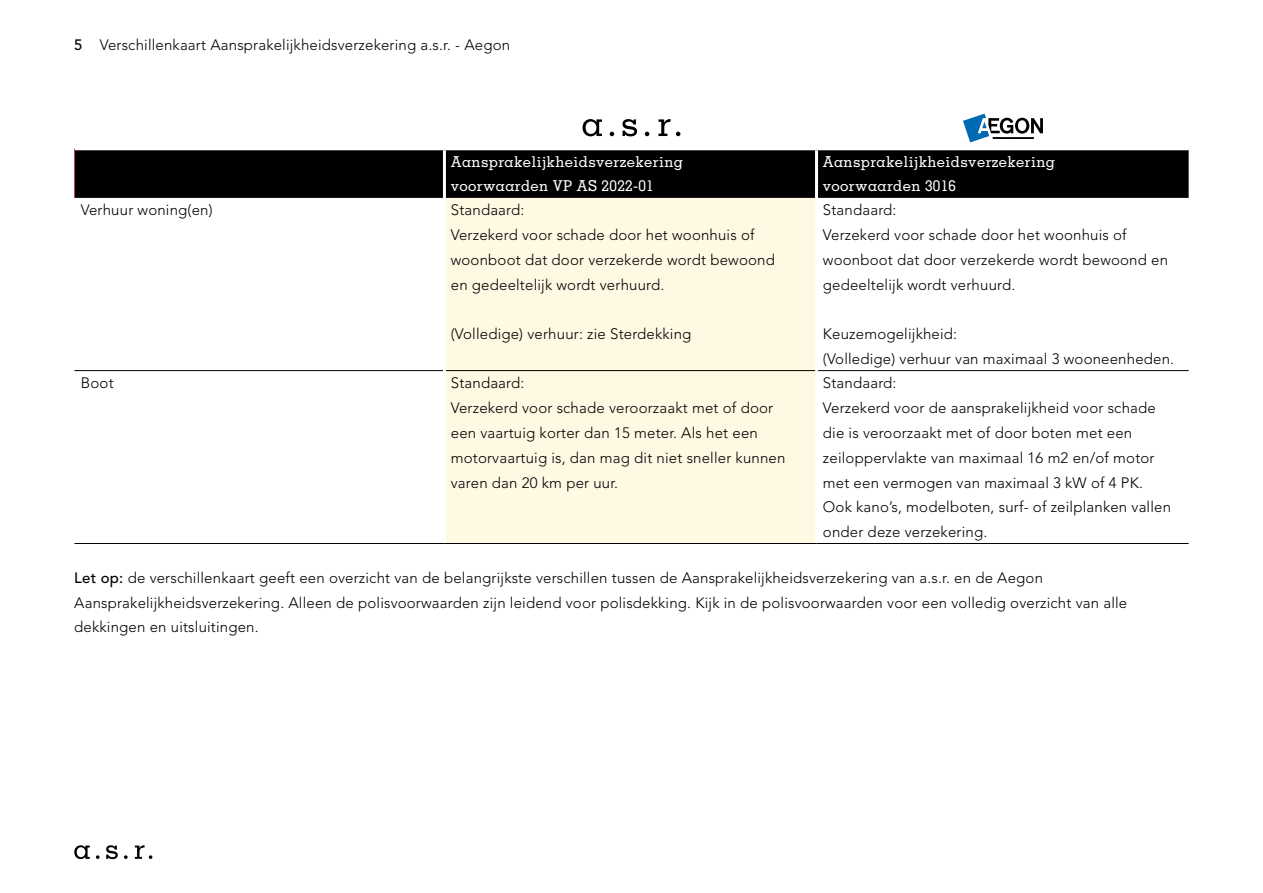
<style>
.page{position:relative;width:1263px;height:893px;background:#fff}
.page>*{position:absolute;margin:0;border:0;box-sizing:border-box;transform-origin:0 0}
.Platte_tekst_tabel_10_3_Avenir_light__VK{font:300 15px/24.8px "Avenir LT Std";letter-spacing:.01em;color:#000}
.Platte_tekst_10_3_Avenir_light__VK{font:300 15px/24.8px "Avenir LT Std";letter-spacing:.01em;color:#000}
.Kopje_tabel_10_3_Memphis_medium__VK{font:500 15px/24px "Memphis LT Std";letter-spacing:.025em;color:#fff}
.s1{font-weight:500}
</style>
<div class="page">
<svg style="left:645px;top:132px;width:4px;height:4px"></svg>
<svg style="left:658px;top:119px;width:22px;height:17px"></svg>
<svg style="left:610px;top:132px;width:4px;height:4px"></svg>
<svg style="left:582px;top:119px;width:20px;height:17px"></svg>
<svg style="left:622px;top:119px;width:15px;height:17px"></svg>
<svg style="left:963px;top:114px;width:80px;height:28px"></svg>
<div style="left:75px;top:150px;width:1113px;height:46px;background:#000"></div>
<div style="left:446px;top:198px;width:369px;height:345px;background:#fff8e3"></div>
<hr style="left:443px;top:150px;width:3px;height:47px;background:#fff">
<hr style="left:815px;top:150px;width:3px;height:47px;background:#fff">
<hr style="left:75px;top:196px;width:368px;height:2px;background:#000">
<hr style="left:446px;top:196px;width:369px;height:2px;background:#000">
<hr style="left:818px;top:196px;width:370px;height:2px;background:#000">
<hr style="left:74px;top:370px;width:369px;height:1px;background:#000">
<hr style="left:446px;top:370px;width:369px;height:1px;background:#000">
<hr style="left:818px;top:370px;width:370px;height:1px;background:#000">
<hr style="left:74px;top:149px;width:1px;height:49px;background:#c73584">
<hr style="left:74px;top:543px;width:370px;height:1px;background:#000">
<hr style="left:444px;top:543px;width:372px;height:1px;background:#000">
<hr style="left:816px;top:543px;width:372px;height:1px;background:#000">
<svg style="left:124px;top:855px;width:4px;height:4px"></svg>
<svg style="left:135px;top:845px;width:17px;height:14px"></svg>
<svg style="left:96px;top:855px;width:4px;height:4px"></svg>
<svg style="left:74px;top:845px;width:16px;height:14px"></svg>
<svg style="left:106px;top:845px;width:12px;height:14px"></svg>
<p class="Platte_tekst_10_3_Avenir_light__VK" style="left:74px;top:32px;width:437px"><span class="s1">5</span> Verschillenkaart Aansprakelijkheidsverzekering a.s.r. - Aegon</p>
<p class="Kopje_tabel_10_3_Memphis_medium__VK" style="left:451px;top:149px;width:234px">Aansprakelijkheidsverzekering voorwaarden VP AS 2022-01</p>
<p class="Kopje_tabel_10_3_Memphis_medium__VK" style="left:823px;top:149px;width:234px">Aansprakelijkheidsverzekering</p>
<p class="Kopje_tabel_10_3_Memphis_medium__VK" style="left:823px;top:173px;width:135px">voorwaarden 3016</p>
<p class="Platte_tekst_tabel_10_3_Avenir_light__VK" style="left:81px;top:198px;width:133px">Verhuur woning(en)</p>
<p class="Platte_tekst_tabel_10_3_Avenir_light__VK" style="left:451px;top:198px;width:75px">Standaard:</p>
<p class="Platte_tekst_tabel_10_3_Avenir_light__VK" style="left:451px;top:223px;width:326px">Verzekerd voor schade door het woonhuis of woonboot dat door verzekerde wordt bewoond en gedeeltelijk wordt verhuurd.</p>
<p class="Platte_tekst_tabel_10_3_Avenir_light__VK" style="left:451px;top:322px;width:242px">(Volledige) verhuur: zie Sterdekking</p>
<p class="Platte_tekst_tabel_10_3_Avenir_light__VK" style="left:823px;top:198px;width:75px">Standaard:</p>
<p class="Platte_tekst_tabel_10_3_Avenir_light__VK" style="left:823px;top:223px;width:347px">Verzekerd voor schade door het woonhuis of woonboot dat door verzekerde wordt bewoond en gedeeltelijk wordt verhuurd.</p>
<p class="Platte_tekst_tabel_10_3_Avenir_light__VK" style="left:823px;top:322px;width:136px">Keuzemogelijkheid:</p>
<p class="Platte_tekst_tabel_10_3_Avenir_light__VK" style="left:823px;top:347px;width:353px">(Volledige) verhuur van maximaal 3 wooneenheden.</p>
<p class="Platte_tekst_tabel_10_3_Avenir_light__VK" style="left:823px;top:371px;width:75px">Standaard:</p>
<p class="Platte_tekst_tabel_10_3_Avenir_light__VK" style="left:823px;top:396px;width:350px">Verzekerd voor de aansprakelijkheid voor schade die is veroorzaakt met of door boten met een zeiloppervlakte van maximaal 16 m2 en/of motor met een vermogen van maximaal 3 kW of 4 PK.<br>Ook kano’s, modelboten, surf- of zeilplanken vallen onder deze verzekering.</p>
<p class="Platte_tekst_10_3_Avenir_light__VK" style="left:74px;top:565px;width:1054px"><span class="s1">Let op:</span> de verschillenkaart geeft een overzicht van de belangrijkste verschillen tussen de Aansprakelijkheidsverzekering van a.s.r. en de Aegon<br>Aansprakelijkheidsverzekering. Alleen de polisvoorwaarden zijn leidend voor polisdekking. Kijk in de polisvoorwaarden voor een volledig overzicht van alle dekkingen en uitsluitingen.</p>
<p class="Platte_tekst_tabel_10_3_Avenir_light__VK" style="left:81px;top:371px;width:34px">Boot</p>
<p class="Platte_tekst_tabel_10_3_Avenir_light__VK" style="left:451px;top:371px;width:75px">Standaard:</p>
<p class="Platte_tekst_tabel_10_3_Avenir_light__VK" style="left:451px;top:396px;width:336px">Verzekerd voor schade veroorzaakt met of door een vaartuig korter dan 15 meter. Als het een motorvaartuig is, dan mag dit niet sneller kunnen varen dan 20 km per uur.</p>
</div>
